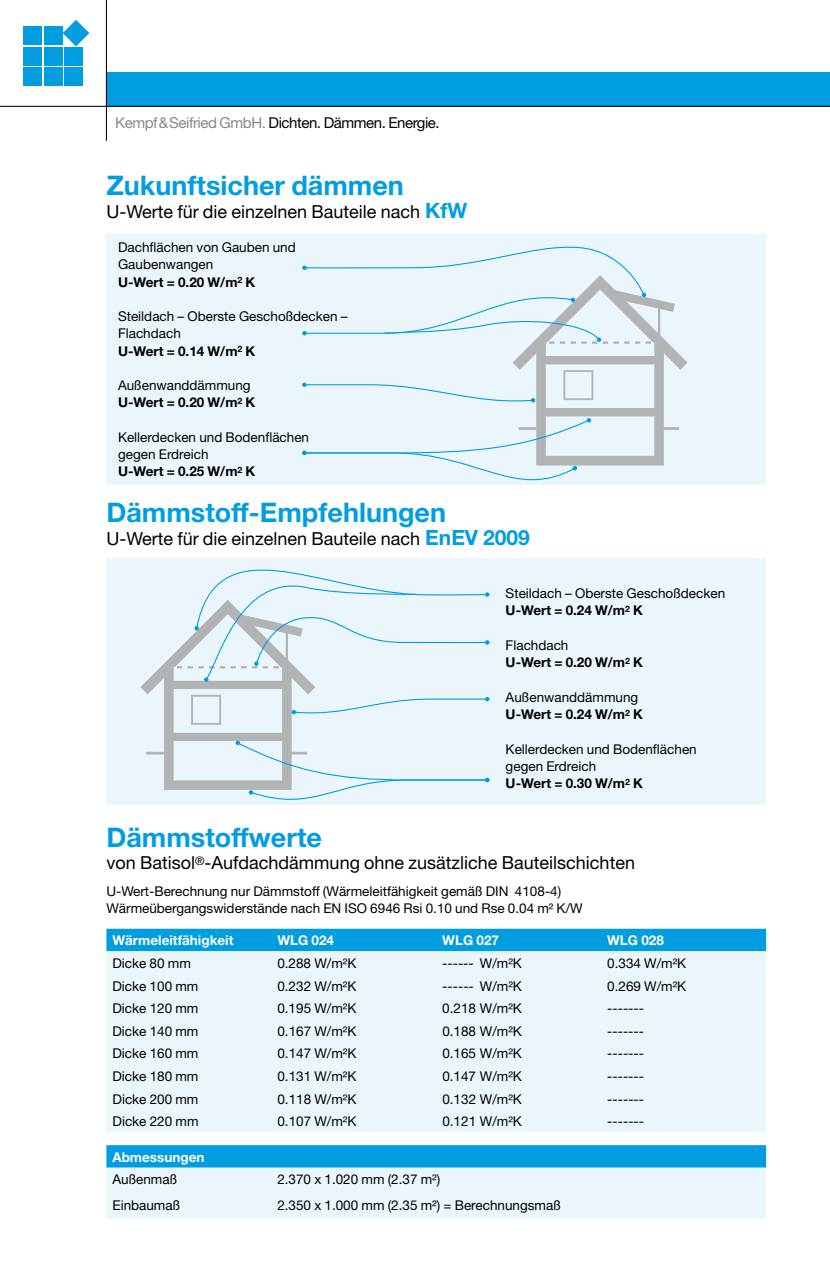
<style>
.page{position:relative;width:830px;height:1263px;background:#fff}
.page>*{position:absolute;margin:0;border:0;box-sizing:border-box;transform-origin:0 0}
.t1{font:700 27px "Helvetica Neue LT";color:#009ee0}
.t2{font:18px "Helvetica Neue LT";color:#000}
.t3{font:15px "Helvetica Neue LT";letter-spacing:-.03em;color:#000}
.t4{font:13.5px/17.2px "Helvetica Neue LT";color:#000}
.t5{font:700 13.5px "Helvetica Neue LT";color:#fff}
.t6{font:700 13.5px/17.2px "Helvetica Neue LT";color:#000}
.s1{color:#87888a}
.s2{font-weight:700;font-size:21px;color:#009ee0}
.s3{font-weight:700}
.s4{font-weight:400}
</style>
<div class="page">
<hr style="left:829px;top:73px;width:1px;height:34px;background:#009ee0">
<div style="left:106px;top:73px;width:723px;height:34px;background:#009ee0"></div>
<hr style="left:106px;top:0;width:1px;height:141px;background:#000">
<hr style="left:0;top:106px;width:829px;height:1px;background:#000">
<div style="left:23px;top:26px;width:19px;height:19px;background:#009ee0"></div>
<div style="left:23px;top:47px;width:19px;height:18px;background:#009ee0"></div>
<div style="left:23px;top:67px;width:19px;height:19px;background:#009ee0"></div>
<div style="left:44px;top:26px;width:18px;height:19px;background:#009ee0"></div>
<div style="left:44px;top:47px;width:18px;height:18px;background:#009ee0"></div>
<svg style="left:63px;top:20px;width:26px;height:26px"></svg>
<div style="left:64px;top:47px;width:19px;height:18px;background:#009ee0"></div>
<div style="left:64px;top:67px;width:19px;height:19px;background:#009ee0"></div>
<div style="left:44px;top:67px;width:18px;height:19px;background:#009ee0"></div>
<div style="left:106px;top:234px;width:659px;height:251px;background:#ebf6fc"></div>
<div style="left:106px;top:559px;width:659px;height:246px;background:#ebf6fc"></div>
<svg style="left:302px;top:246px;width:385px;height:235px"></svg>
<svg style="left:140px;top:558px;width:349px;height:242px"></svg>
<div style="left:106px;top:929px;width:659px;height:22px;background:#009ee0"></div>
<div style="left:106px;top:951px;width:659px;height:181px;background:#ebf6fc"></div>
<svg style="left:106px;top:1145px;width:659px;height:74px;background:#a4dbf3"></svg>
<p class="t3" style="left:115px;top:113px;width:326px"><span class="s1">Kempf&amp;Seifried GmbH.</span> Dichten. Dämmen. Energie.</p>
<h1 class="t1" style="left:106px;top:169px;width:299px">Zukunftsicher dämmen</h1>
<h2 class="t2" style="left:106px;top:201px;width:362px">U-Werte für die einzelnen Bauteile nach <span class="s2">KfW</span></h2>
<p class="t4" style="left:118px;top:239px;width:179px">Dachflächen von Gauben und<br>Gaubenwangen<br><span class="s3">U-Wert = 0.20 W/m</span><sup>2</sup> <span class="s3">K</span></p>
<p class="t4" style="left:118px;top:308px;width:231px">Steildach – Oberste Geschoßdecken –<br>Flachdach<br><span class="s3">U-Wert = 0.14 W/m</span><sup>2</sup> <span class="s3">K</span></p>
<p class="t4" style="left:118px;top:377px;width:139px">Außenwanddämmung<br><span class="s3">U-Wert = 0.20 W/m</span><sup>2</sup> <span class="s3">K</span></p>
<p class="t4" style="left:118px;top:428px;width:192px">Kellerdecken und Bodenflächen gegen Erdreich<br><span class="s3">U-Wert = 0.25 W/m</span><sup>2</sup> <span class="s3">K</span></p>
<h1 class="t1" style="left:106px;top:496px;width:341px">Dämmstoff-Empfehlungen</h1>
<h2 class="t2" style="left:106px;top:527px;width:425px">U-Werte für die einzelnen Bauteile nach <span class="s2">EnEV 2009</span></h2>
<p class="t4" style="left:505px;top:585px;width:221px">Steildach – Oberste Geschoßdecken<br><span class="s3">U-Wert = 0.24 W/m</span><sup>2</sup> <span class="s3">K</span></p>
<p class="t6" style="left:505px;top:636px;width:139px"><span class="s4">Flachdach<br></span>U-Wert = 0.20 W/m<sup>2</sup> K</p>
<p class="t4" style="left:505px;top:688px;width:139px">Außenwanddämmung<br><span class="s3">U-Wert = 0.24 W/m</span><sup>2</sup> <span class="s3">K</span></p>
<p class="t4" style="left:505px;top:740px;width:192px">Kellerdecken und Bodenflächen gegen Erdreich<br><span class="s3">U-Wert = 0.30 W/m</span><sup>2</sup> <span class="s3">K</span></p>
<h1 class="t1" style="left:106px;top:820px;width:217px">Dämmstoffwerte</h1>
<h2 class="t2" style="left:106px;top:852px;width:530px">von Batisol<sup>®</sup>-Aufdachdämmung ohne zusätzliche Bauteilschichten</h2>
<p class="t4" style="left:106px;top:882px;width:477px">U-Wert-Berechnung nur Dämmstoff (Wärmeleitfähigkeit gemäß DIN 4108-4)<br>Wärmeübergangswiderstände nach EN ISO 6946 Rsi 0.10 und Rse 0.04 m² K/W</p>
<p class="t5" style="left:112px;top:932px;width:122px">Wärmeleitfähigkeit</p>
<p class="t5" style="left:277px;top:932px;width:58px">WLG 024</p>
<p class="t5" style="left:442px;top:932px;width:58px">WLG 027</p>
<p class="t5" style="left:607px;top:932px;width:58px">WLG 028</p>
<p class="t4" style="left:112px;top:954px;width:80px">Dicke 80 mm</p>
<p class="t4" style="left:277px;top:954px;width:80px">0.288 W/m²K</p>
<p class="t4" style="left:442px;top:954px;width:81px">------ W/m²K</p>
<p class="t4" style="left:607px;top:954px;width:80px">0.334 W/m²K</p>
<p class="t4" style="left:112px;top:977px;width:87px">Dicke 100 mm</p>
<p class="t4" style="left:277px;top:977px;width:80px">0.232 W/m²K</p>
<p class="t4" style="left:442px;top:977px;width:81px">------ W/m²K</p>
<p class="t4" style="left:607px;top:977px;width:80px">0.269 W/m²K</p>
<p class="t4" style="left:112px;top:999px;width:87px">Dicke 120 mm</p>
<p class="t4" style="left:277px;top:999px;width:80px">0.195 W/m²K</p>
<p class="t4" style="left:442px;top:999px;width:81px">0.218 W/m²K</p>
<p class="t4" style="left:607px;top:999px;width:38px">-------</p>
<p class="t4" style="left:112px;top:1022px;width:87px">Dicke 140 mm</p>
<p class="t4" style="left:277px;top:1022px;width:80px">0.167 W/m²K</p>
<p class="t4" style="left:442px;top:1022px;width:81px">0.188 W/m²K</p>
<p class="t4" style="left:607px;top:1022px;width:38px">-------</p>
<p class="t4" style="left:112px;top:1045px;width:87px">Dicke 160 mm</p>
<p class="t4" style="left:277px;top:1045px;width:80px">0.147 W/m²K</p>
<p class="t4" style="left:442px;top:1045px;width:81px">0.165 W/m²K</p>
<p class="t4" style="left:607px;top:1045px;width:38px">-------</p>
<p class="t4" style="left:112px;top:1067px;width:87px">Dicke 180 mm</p>
<p class="t4" style="left:277px;top:1067px;width:80px">0.131 W/m²K</p>
<p class="t4" style="left:442px;top:1067px;width:81px">0.147 W/m²K</p>
<p class="t4" style="left:607px;top:1067px;width:38px">-------</p>
<p class="t4" style="left:112px;top:1090px;width:87px">Dicke 200 mm</p>
<p class="t4" style="left:277px;top:1090px;width:80px">0.118 W/m²K</p>
<p class="t4" style="left:442px;top:1090px;width:81px">0.132 W/m²K</p>
<p class="t4" style="left:607px;top:1090px;width:38px">-------</p>
<p class="t4" style="left:112px;top:1112px;width:87px">Dicke 220 mm</p>
<p class="t4" style="left:277px;top:1112px;width:80px">0.107 W/m²K</p>
<p class="t4" style="left:442px;top:1112px;width:81px">0.121 W/m²K</p>
<p class="t4" style="left:607px;top:1112px;width:38px">-------</p>
<p class="t5" style="left:112px;top:1148px;width:93px">Abmessungen</p>
<p class="t4" style="left:112px;top:1171px;width:66px">Außenmaß</p>
<p class="t4" style="left:277px;top:1171px;width:164px">2.370 x 1.020 mm (2.37 m²)</p>
<p class="t4" style="left:112px;top:1196px;width:69px">Einbaumaß</p>
<p class="t4" style="left:277px;top:1196px;width:285px">2.350 x 1.000 mm (2.35 m²) = Berechnungsmaß</p>
</div>
